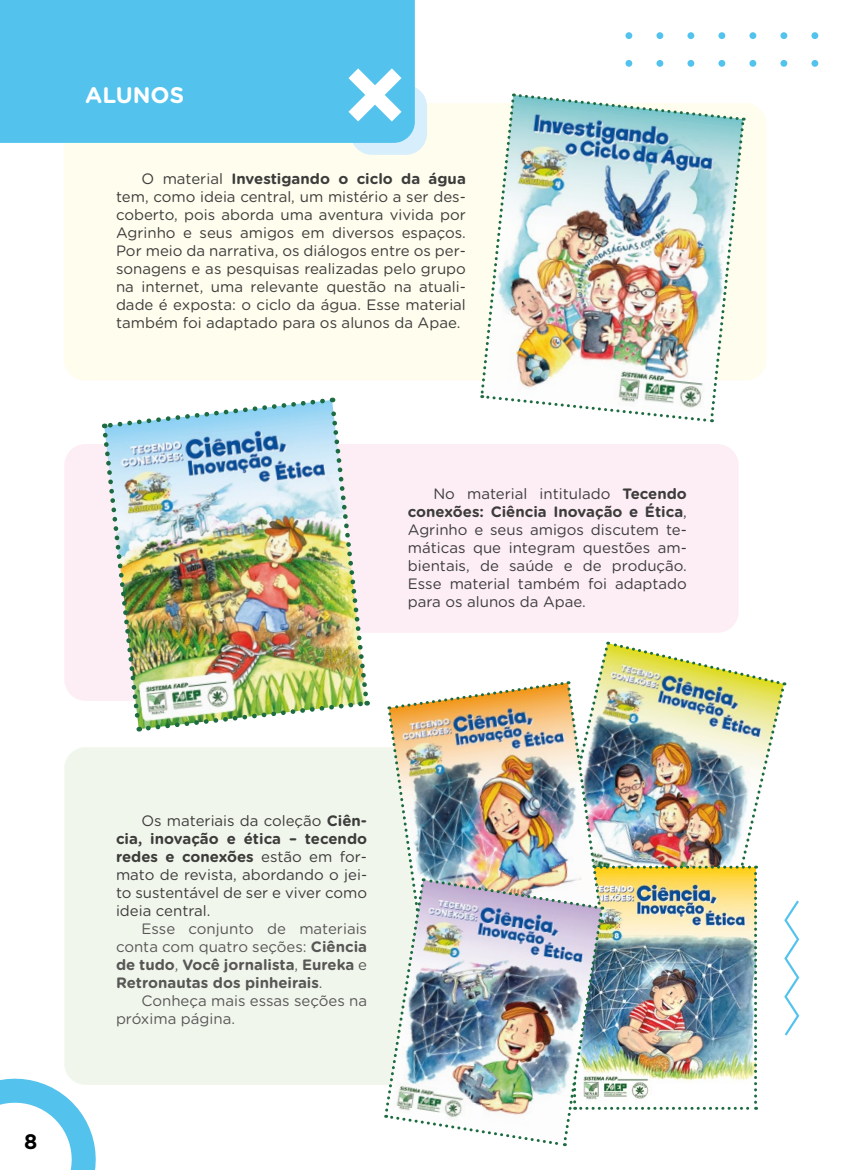
<style>
.page{position:relative;width:851px;height:1170px;background:#fff}
.page>*{position:absolute;margin:0;border:0;box-sizing:border-box;transform-origin:0 0}
.t1{font:700 22.5px "Gotham Rounded";color:#fff}
.t2{font:700 21px "Gotham Rounded";color:#000}
.t3{font:15px/18px "Gotham Rounded";color:#3c3c3b;text-align:justify}
.t4{font:700 15px/18px "Gotham Rounded";color:#575756;text-align:justify}
.t5{font:15px/18px "Gotham Rounded";color:#575756}
.s1{font-weight:700}
.s2{font-weight:400}
</style>
<div class="page">
<div style="left:64px;top:444px;width:674px;height:256px;background:#fdeef6"></div>
<img style="left:100px;top:397px;width:271px;height:335px">
<div style="left:64px;top:747px;width:605px;height:337px;background:#f1f6ec;border-radius:21px"></div>
<img style="left:382px;top:640px;width:417px;height:507px">
<div style="left:64px;top:103px;width:702px;height:277px;background:#fffdee;border-radius:21px"></div>
<img style="left:478px;top:93px;width:268px;height:330px">
<div style="left:350px;top:85px;width:77px;height:70px;background:#d7eefc;border-radius:21px"></div>
<div style="left:0;top:0;width:415px;height:143px;background:#53c3ee"></div>
<svg style="left:348px;top:68px;width:53px;height:53px"></svg>
<div style="left:625px;top:32px;width:7px;height:7px;background:#53c3ee;border-radius:50%"></div>
<div style="left:656px;top:32px;width:7px;height:7px;background:#53c3ee;border-radius:50%"></div>
<div style="left:687px;top:32px;width:7px;height:7px;background:#53c3ee;border-radius:50%"></div>
<div style="left:718px;top:32px;width:7px;height:7px;background:#53c3ee;border-radius:50%"></div>
<div style="left:749px;top:32px;width:7px;height:7px;background:#53c3ee;border-radius:50%"></div>
<div style="left:780px;top:32px;width:7px;height:7px;background:#53c3ee;border-radius:50%"></div>
<div style="left:811px;top:32px;width:7px;height:7px;background:#53c3ee;border-radius:50%"></div>
<div style="left:625px;top:60px;width:7px;height:7px;background:#53c3ee;border-radius:50%"></div>
<div style="left:656px;top:60px;width:7px;height:7px;background:#53c3ee;border-radius:50%"></div>
<div style="left:687px;top:60px;width:7px;height:7px;background:#53c3ee;border-radius:50%"></div>
<div style="left:718px;top:60px;width:7px;height:7px;background:#53c3ee;border-radius:50%"></div>
<div style="left:749px;top:60px;width:7px;height:7px;background:#53c3ee;border-radius:50%"></div>
<div style="left:780px;top:60px;width:7px;height:7px;background:#53c3ee;border-radius:50%"></div>
<div style="left:811px;top:60px;width:7px;height:7px;background:#53c3ee;border-radius:50%"></div>
<svg style="left:0;top:1074px;width:105px;height:95px"></svg>
<h1 class="t1" style="left:85px;top:79px;width:100px">ALUNOS</h1>
<p class="t3" style="left:116px;top:169px;width:351px;text-indent:26px">O material <span class="s1">Investigando o ciclo da água </span>tem, como ideia central, um mistério a ser des&shy;coberto, pois aborda uma aventura vivida por Agrinho e seus amigos em diversos espaços.<br>Por meio da narrativa, os diálogos entre os per&shy;sonagens e as pesquisas realizadas pelo grupo na internet, uma relevante questão na atuali&shy;dade é exposta: o ciclo da água. Esse material também foi adaptado para os alunos da Apae.</p>
<p class="t3" style="left:408px;top:483px;width:280px;text-indent:26px">No material intitulado <span class="s1">Tecendo conexões: Ciência Inovação e Ética</span>, Agrinho e seus amigos discutem te&shy;máticas que integram questões am&shy;bientais, de saúde e de produção.<br>Esse material também foi adaptado para os alunos da Apae.</p>
<h2 class="t2" style="left:24px;top:1126px;width:15px">8</h2>
<p class="t3" style="left:116px;top:810px;width:252px;text-indent:26px">Os materiais da coleção <span class="s1">Ciên&shy;cia, inovação e ética – tecendo redes e conexões</span> estão em for&shy;mato de revista, abordando o jei&shy;to sustentável de ser e viver como ideia central.</p>
<p class="t4" style="left:116px;top:919px;width:252px;text-indent:26px"><span class="s2">Esse conjunto de materiais conta com quatro seções:</span> Ciência de tudo<span class="s2">,</span> Você jornalista<span class="s2">,</span> Eureka <span class="s2">e </span>Retronautas dos pinheirais<span class="s2">.</span></p>
<p class="t5" style="left:116px;top:990px;width:252px;text-indent:26px">Conheça mais essas seções na próxima página.</p>
</div>
